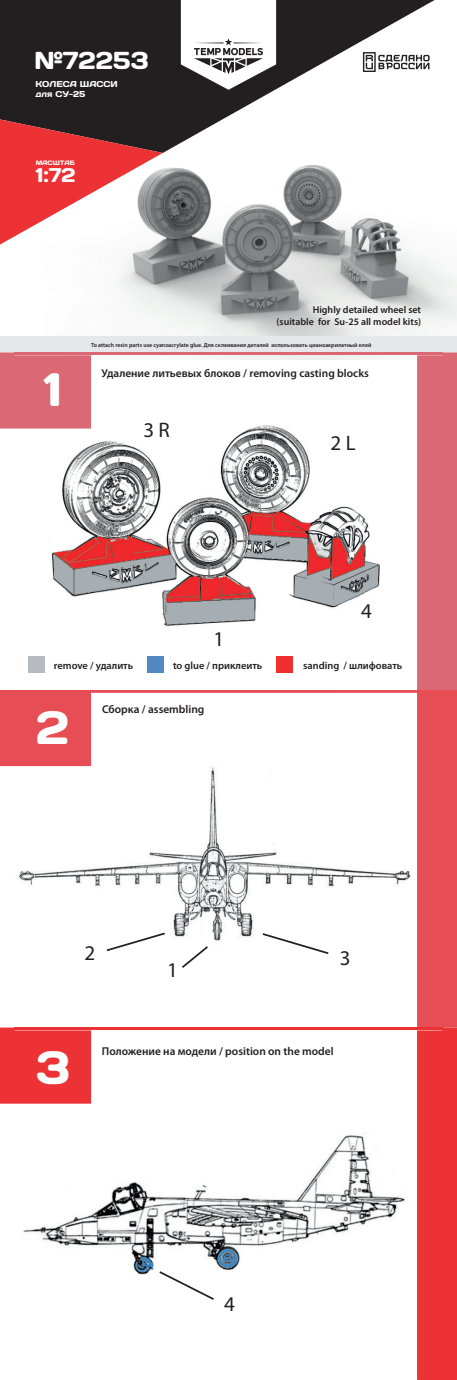
<style>
.page{position:relative;width:457px;height:1380px;background:#fff}
.page>*{position:absolute;margin:0;border:0;box-sizing:border-box;transform-origin:0 0}
.t1{font:46.73px "Days";color:#fff}
.t2{font:24.5px "Days";color:#fff}
.t3{font:21px "Myriad Pro";color:#231f20}
.t4{font:19.78px "Days";color:#fff}
.t5{font:600 11.38px "Myriad Pro";color:#231f20}
.t6{font:600 10.33px "Myriad Pro";color:#231f20}
.t7{font:600 9.97px/11.9px "Myriad Pro";color:#231f20;text-align:right}
.t8{font:8.58px/10.2px "Days";color:#fff}
.t9{font:6.3px "Days";color:#fff}
.t10{font:600 5.77px "Myriad Pro";color:#231f20}
</style>
<div class="page">
<img style="left:47px;top:425px;width:333px;height:201px">
<img style="left:91px;top:165px;width:365px;height:194px">
<img style="left:12px;top:748px;width:399px;height:193px">
<svg style="left:0;top:0;width:434px;height:153px;fill:#231f20"></svg>
<svg style="left:0;top:119px;width:163px;height:125px"></svg>
<div style="left:0;top:690px;width:91px;height:76px;background:#e74d54"></div>
<hr style="left:91px;top:690px;width:326px;height:2px;background:#e74d54">
<hr style="left:15px;top:690px;width:76px;height:2px;background:#e74d54">
<div style="left:0;top:336px;width:456px;height:16px;background:#e6e7e9"></div>
<hr style="left:91px;top:352px;width:326px;height:3px;background:#db6975">
<div style="left:0;top:352px;width:91px;height:76px;background:#db6975"></div>
<hr style="left:15px;top:352px;width:76px;height:3px;background:#db6975">
<svg style="left:417px;top:352px;width:39px;height:1027px"></svg>
<div style="left:0;top:1027px;width:91px;height:76px;background:#ed3236"></div>
<hr style="left:417px;top:1027px;width:24px;height:3px;background:#ed3236">
<hr style="left:91px;top:1027px;width:326px;height:3px;background:#ed3236">
<hr style="left:15px;top:1027px;width:76px;height:3px;background:#ed3236">
<svg style="left:181px;top:0;width:95px;height:90px"></svg>
<svg style="left:362px;top:52px;width:67px;height:20px"></svg>
<svg style="left:105px;top:931px;width:62px;height:21px"></svg>
<svg style="left:260px;top:931px;width:70px;height:23px"></svg>
<svg style="left:182px;top:946px;width:26px;height:22px"></svg>
<img style="left:23px;top:1132px;width:382px;height:143px">
<svg style="left:157px;top:1269px;width:59px;height:31px"></svg>
<div style="left:28px;top:656px;width:17px;height:17px;background:#b5bbc1"></div>
<div style="left:147px;top:656px;width:16px;height:17px;background:#5289c2"></div>
<div style="left:276px;top:656px;width:17px;height:17px;background:#ee2f2d"></div>
<h2 class="t2" style="left:34px;top:45px;width:116px">№72253</h2>
<p class="t8" style="left:35px;top:78px;width:84px">КОЛЕСА ШАССИ для СУ-25</p>
<p class="t9" style="left:36px;top:158px;width:41px">МАСШТАБ</p>
<h3 class="t4" style="left:36px;top:163px;width:41px">1:72</h3>
<h1 class="t1" style="left:44px;top:360px;width:20px">1</h1>
<p class="t7" style="left:276px;top:303px;width:146px">Highly detailed wheel set (suitable for Su-25 all model kits)</p>
<p class="t10" style="left:91px;top:341px;width:282px">To attach resin parts use cyanoacrylate glue. Для склеивания деталей использовать цианоакрилатный клей</p>
<p class="t5" style="left:101px;top:365px;width:268px">Удаление литьевых блоков / removing casting blocks</p>
<h3 class="t3" style="left:143px;top:416px;width:28px">3 R</h3>
<h3 class="t3" style="left:330px;top:430px;width:27px">2 L</h3>
<h3 class="t3" style="left:213px;top:625px;width:12px">1</h3>
<h3 class="t3" style="left:361px;top:597px;width:12px">4</h3>
<p class="t6" style="left:54px;top:658px;width:81px">remove / удалить</p>
<p class="t6" style="left:173px;top:658px;width:91px">to glue / приклеить</p>
<p class="t6" style="left:303px;top:658px;width:101px">sanding / шлифовать</p>
<h1 class="t1" style="left:36px;top:697px;width:34px">2</h1>
<p class="t5" style="left:102px;top:702px;width:104px">Сборка / assembling</p>
<h3 class="t3" style="left:84px;top:939px;width:12px">2</h3>
<h3 class="t3" style="left:167px;top:956px;width:12px">1</h3>
<h3 class="t3" style="left:340px;top:945px;width:12px">3</h3>
<h1 class="t1" style="left:36px;top:1037px;width:35px">3</h1>
<p class="t5" style="left:102px;top:1043px;width:233px">Положение на модели / position on the model</p>
<h3 class="t3" style="left:224px;top:1290px;width:12px">4</h3>
</div>
